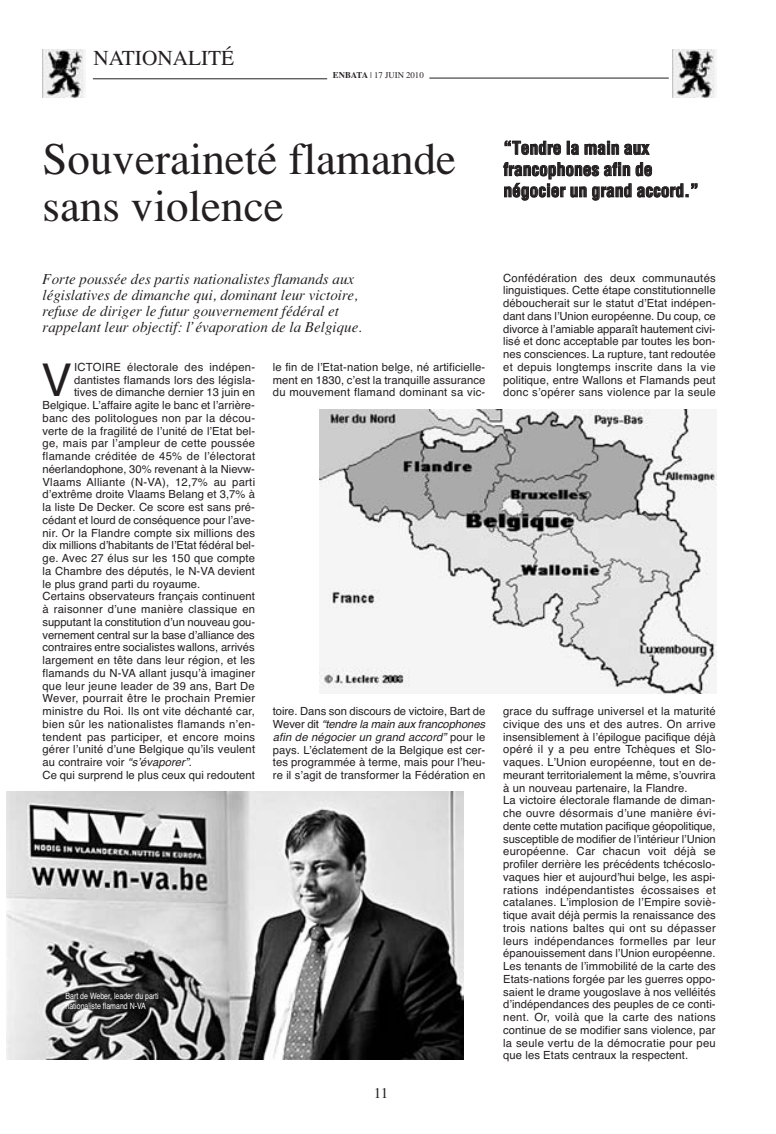
<style>
.page{position:relative;width:776px;height:1134px;background:#fff}
.page>*{position:absolute;margin:0;border:0;box-sizing:border-box;transform-origin:0 0}
.t1{font:45.25px "Helvetica";color:#231f20}
.t2{font:45px/47.5px "Times";color:#231f20}
.t3{font:21.25px "Times";color:#231f20}
.t4{font:700 condensed 17.5px/21.2px "Helvetica";color:#231f20}
.t5{font:italic 15px/16.1px "Times";color:#231f20}
.t6{font:15px "Times";color:#231f20}
.t7{font:11.25px/12.8px "Helvetica";letter-spacing:.01em;color:#231f20;text-align:justify}
.t8{font:11.25px "Helvetica";letter-spacing:-.01em;color:#231f20}
.t9{font:8.75px/10px "Helvetica";color:#fff;scale:.8 1}
.t10{font:8.75px "Times";color:#231f20}
.s1{font-weight:700}
.s2{font-style:italic}
</style>
<div class="page">
<hr style="left:93px;top:78px;width:234px;height:1px;background:#231f20">
<hr style="left:429px;top:78px;width:240px;height:1px;background:#231f20">
<img style="left:43px;top:50px;width:41px;height:47px">
<img style="left:673px;top:49px;width:42px;height:48px">
<svg style="left:504px;top:140px;width:57px;height:15px"></svg>
<div style="left:567px;top:141px;width:3px;height:14px;border:1px solid #231f20"></div>
<svg style="left:571px;top:141px;width:79px;height:14px"></svg>
<svg style="left:503px;top:162px;width:195px;height:39px"></svg>
<img style="left:7px;top:791px;width:456px;height:269px">
<img style="left:319px;top:409px;width:397px;height:285px">
<h3 class="t3" style="left:94px;top:50px;width:142px">NATIONALITÉ</h3>
<p class="t10" style="left:333px;top:72px;width:92px"><span class="s1">ENBATA</span> | 17 JUIN 2010</p>
<h2 class="t2" style="left:43px;top:139px;width:415px">Souveraineté flamande sans violence</h2>
<h3 class="t4" style="left:503px;top:139px;width:197px">“Tendre la main aux francophones afin de négocier un grand accord.”</h3>
<h3 class="t5" style="left:43px;top:272px;width:321px">Forte poussée des partis nationalistes flamands aux législatives de dimanche qui, dominant leur victoire, refuse de diriger le futur gouvernement fédéral et rappelant leur objectif: l’évaporation de la Belgique.</h3>
<h1 class="t1" style="left:41px;top:364px;width:32px">V</h1>
<p class="t7" style="left:74px;top:362px;width:183px">ICTOIRE électorale des indépen-</p>
<p class="t7" style="left:74px;top:374px;width:183px">dantistes flamands lors des législa-</p>
<p class="t7" style="left:74px;top:387px;width:182px">tives de dimanche dernier 13 juin en</p>
<p class="t7" style="left:43px;top:400px;width:214px">Belgique. L’affaire agite le banc et l’arrière-</p>
<p class="t7" style="left:43px;top:413px;width:214px">banc des politologues non par la décou-</p>
<p class="t7" style="left:43px;top:425px;width:214px">verte de la fragilité de l’unité de l’Etat bel-</p>
<p class="t7" style="left:43px;top:438px;width:214px">ge, mais par l’ampleur de cette poussée</p>
<p class="t7" style="left:43px;top:451px;width:214px">flamande créditée de 45% de l’électorat</p>
<p class="t7" style="left:43px;top:464px;width:214px">néerlandophone, 30% revenant à la Nievw-</p>
<p class="t7" style="left:43px;top:476px;width:214px">Vlaams Alliante (N-VA), 12,7% au parti</p>
<p class="t7" style="left:43px;top:489px;width:214px">d’extrême droite Vlaams Belang et 3,7% à</p>
<p class="t7" style="left:43px;top:502px;width:214px">la liste De Decker. Ce score est sans pré-</p>
<p class="t7" style="left:43px;top:515px;width:214px">cédant et lourd de conséquence pour l’ave-</p>
<p class="t7" style="left:43px;top:527px;width:214px">nir. Or la Flandre compte six millions des</p>
<p class="t7" style="left:43px;top:540px;width:214px">dix millions d’habitants de l’Etat fédéral bel-</p>
<p class="t7" style="left:43px;top:553px;width:214px">ge. Avec 27 élus sur les 150 que compte</p>
<p class="t7" style="left:43px;top:566px;width:214px">la Chambre des députés, le N-VA devient</p>
<p class="t7" style="left:43px;top:578px;width:159px">le plus grand parti du royaume.</p>
<p class="t7" style="left:43px;top:591px;width:214px">Certains observateurs français continuent</p>
<p class="t7" style="left:43px;top:604px;width:214px">à raisonner d’une manière classique en</p>
<p class="t7" style="left:43px;top:617px;width:214px">supputant la constitution d’un nouveau gou-</p>
<p class="t8" style="left:43px;top:631px;width:214px">vernement central sur la base d’alliance des</p>
<p class="t7" style="left:43px;top:642px;width:214px">contraires entre socialistes wallons, arrivés</p>
<p class="t7" style="left:43px;top:655px;width:214px">largement en tête dans leur région, et les</p>
<p class="t7" style="left:43px;top:668px;width:214px">flamands du N-VA allant jusqu’à imaginer</p>
<p class="t7" style="left:43px;top:680px;width:214px">que leur jeune leader de 39 ans, Bart De</p>
<p class="t7" style="left:43px;top:693px;width:214px">Wever, pourrait être le prochain Premier</p>
<p class="t7" style="left:43px;top:706px;width:214px">ministre du Roi. Ils ont vite déchanté car,</p>
<p class="t7" style="left:43px;top:719px;width:214px">bien sûr les nationalistes flamands n’en-</p>
<p class="t7" style="left:43px;top:731px;width:214px">tendent pas participer, et encore moins</p>
<p class="t7" style="left:43px;top:744px;width:214px">gérer l’unité d’une Belgique qu’ils veulent</p>
<p class="t7" style="left:43px;top:757px;width:151px">au contraire voir <span class="s2">“s’évaporer”</span>.</p>
<p class="t7" style="left:43px;top:770px;width:214px">Ce qui surprend le plus ceux qui redoutent</p>
<p class="t7" style="left:273px;top:362px;width:214px">le fin de l’Etat-nation belge, né artificielle&shy;ment en 1830, c’est la tranquille assurance du mouvement flamand dominant sa vic-</p>
<p class="t7" style="left:273px;top:706px;width:216px;text-align:left">toire. Dans son discours de victoire, Bart de W e v e r d i t <span class="s2">“tendre la main aux francophones afin de négocier un grand accord”</span> p o u r l e pays. L’éclatement de la Belgique est cer&shy;tes programmée à terme, mais pour l’heu&shy;re il s’agit de transformer la Fédération en</p>
<p class="t9" style="left:66px;top:992px;width:118px">Bart de Weber, leader du parti nationaliste flamand N-VA</p>
<h3 class="t6" style="left:374px;top:1087px;width:16px">11</h3>
<p class="t7" style="left:503px;top:272px;width:214px">Confédération des deux communautés linguistiques. Cette étape constitutionnelle déboucherait sur le statut d’Etat indépen&shy;dant dans l’Union européenne. Du coup, ce divorce à l’amiable apparaît hautement civi&shy;lisé et donc acceptable par toutes les bon&shy;nes consciences. La rupture, tant redoutée et depuis longtemps inscrite dans la vie politique, entre Wallons et Flamands peut donc s’opérer sans violence par la seule</p>
<p class="t7" style="left:503px;top:706px;width:214px;text-align:left">grace du suffrage universel et la maturité civique des uns et des autres. On arrive insensiblement à l’épilogue pacifique déjà opéré il y a peu entre Tchèques et Slo&shy;vaques. L’Union européenne, tout en de&shy;meurant territorialement la même, s’ouvrira à un nouveau partenaire, la Flandre.<br>La victoire électorale flamande de diman&shy;che ouvre désormais d’une manière évi&shy;dente cette mutation pacifique géopolitique, susceptible de modifier de l’intérieur l’Union européenne. Car chacun voit déjà se profiler derrière les précédents tchécoslo&shy;vaques hier et aujourd’hui belge, les aspi&shy;rations indépendantistes écossaises et catalanes. L’implosion de l’Empire soviè&shy;tique avait déjà permis la renaissance des trois nations baltes qui ont su dépasser leurs indépendances formelles par leur épanouissement dans l’Union européenne.<br>Les tenants de l’immobilité de la carte des Etats-nations forgée par les guerres oppo&shy;saient le drame yougoslave à nos velléités d’indépendances des peuples de ce conti&shy;nent. Or, voilà que la carte des nations continue de se modifier sans violence, par la seule vertu de la démocratie pour peu que les Etats centraux la respectent.</p>
</div>
